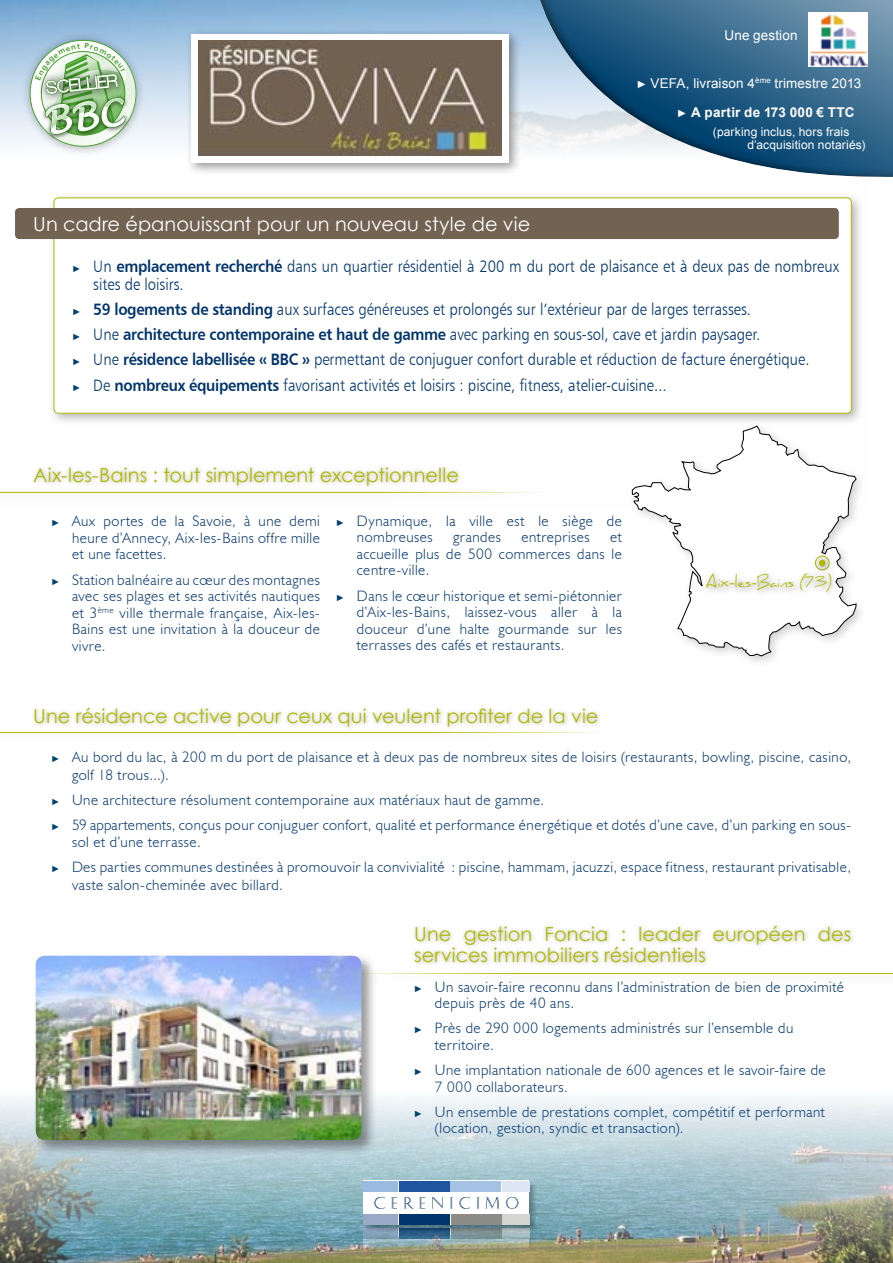
<style>
.page{position:relative;width:893px;height:1263px;background:#fff}
.page>*{position:absolute;margin:0;border:0;box-sizing:border-box;transform-origin:0 0}
.t1{font:19.35px/21px "Century Gothic";letter-spacing:.005em;color:#aeba00}
.t2{font:19.35px "Century Gothic";letter-spacing:.005em;color:#fff}
.t3{font:16.5px/25.2px "Humanist 777 BT Light B";color:#00346c;scale:.9 1}
.t4{font:300 15px/16.5px "Humanist 521 BT";letter-spacing:.035em;color:#00346c}
.t5{font:15px "Daniel";color:#aeba00}
.t6{font:13.5px/29px "Arial";letter-spacing:.01em;color:#fff}
.t7{font:12px/13.5px "Arial";letter-spacing:.01em;color:#fff}
.s1{font-size:10.5px}
.s2{font-weight:700;font-size:10.5px}
.s3{font-weight:700}
.s4{font-family:"Arial";font-size:9px;color:#00426f}
.s5{font-family:"Humanist 777 BT Bold B"}
.s6{font-family:"Arial";font-weight:400;font-size:9px;color:#00426f}
</style>
<div class="page">
<img style="left:0;top:0;width:533px;height:240px">
<div style="left:533px;top:0;width:360px;height:178px;background:#000;opacity:.5"></div>
<img style="left:0;top:1098px;width:893px;height:165px">
<div style="left:362px;top:1227px;width:177px;height:36px;background:#000;opacity:.3"></div>
<svg style="left:363px;top:1238px;width:166px;height:25px;background:#a0a381"></svg>
<svg style="left:502px;top:1262px;width:27px;height:1px"></svg>
<hr style="left:451px;top:1262px;width:50px;height:1px;background:#a4c2e3">
<hr style="left:399px;top:1262px;width:51px;height:1px;background:#1f549e">
<hr style="left:363px;top:1262px;width:35px;height:1px;background:#9abadf">
<svg style="left:374px;top:1245px;width:11px;height:11px"></svg>
<svg style="left:391px;top:1245px;width:6px;height:11px"></svg>
<svg style="left:404px;top:1245px;width:21px;height:11px"></svg>
<svg style="left:432px;top:1245px;width:11px;height:11px"></svg>
<svg style="left:450px;top:1245px;width:2px;height:11px"></svg>
<svg style="left:459px;top:1245px;width:11px;height:11px"></svg>
<svg style="left:477px;top:1245px;width:2px;height:11px"></svg>
<svg style="left:486px;top:1245px;width:13px;height:11px"></svg>
<svg style="left:506px;top:1245px;width:12px;height:11px"></svg>
<svg style="left:363px;top:1238px;width:35px;height:1px"></svg>
<svg style="left:399px;top:1238px;width:51px;height:1px"></svg>
<div style="left:451px;top:1228px;width:50px;height:11px;background:#779295"></div>
<div style="left:502px;top:1228px;width:27px;height:11px;background:#92aab0"></div>
<div style="left:362px;top:1179px;width:181px;height:59px;background:#000;opacity:.3"></div>
<div style="left:363px;top:1181px;width:166px;height:44px;background:#fff"></div>
<div style="left:502px;top:1181px;width:27px;height:10px;background:#dfe6f3"></div>
<div style="left:451px;top:1181px;width:50px;height:10px;background:#a4c2e3"></div>
<div style="left:399px;top:1181px;width:51px;height:10px;background:#1f549e"></div>
<div style="left:363px;top:1181px;width:35px;height:10px;background:#9abadf"></div>
<svg style="left:374px;top:1197px;width:11px;height:12px"></svg>
<svg style="left:391px;top:1197px;width:6px;height:11px"></svg>
<svg style="left:404px;top:1197px;width:21px;height:12px"></svg>
<svg style="left:432px;top:1197px;width:11px;height:12px"></svg>
<svg style="left:450px;top:1197px;width:2px;height:11px"></svg>
<svg style="left:459px;top:1197px;width:11px;height:12px"></svg>
<svg style="left:477px;top:1197px;width:2px;height:11px"></svg>
<svg style="left:486px;top:1197px;width:13px;height:12px"></svg>
<svg style="left:506px;top:1197px;width:12px;height:12px"></svg>
<div style="left:363px;top:1214px;width:35px;height:11px;background:#9aa9c5"></div>
<div style="left:399px;top:1214px;width:51px;height:11px;background:#00346c"></div>
<div style="left:451px;top:1214px;width:50px;height:11px;background:#8c8d89"></div>
<div style="left:502px;top:1214px;width:27px;height:11px;background:#d4d4d3"></div>
<div style="left:48px;top:192px;width:825px;height:244px;background:#000;opacity:.3"></div>
<div style="left:54px;top:198px;width:797px;height:215px;background:#fff;border-radius:4px"></div>
<div style="left:54px;top:198px;width:797px;height:215px;border:1px solid #aeba00;border-radius:4px"></div>
<hr style="left:0;top:732px;width:885px;height:1px;background:#aeba00">
<hr style="left:0;top:492px;width:796px;height:1px;background:#aeba00">
<hr style="left:89px;top:973px;width:804px;height:1px;background:#aeba00">
<div style="left:29px;top:463px;width:776px;height:44px;background:#000;opacity:.3"></div>
<div style="left:31px;top:704px;width:833px;height:52px;background:#000;opacity:.3"></div>
<div style="left:410px;top:922px;width:477px;height:130px;background:#000;opacity:.3"></div>
<div style="left:15px;top:208px;width:824px;height:31px;background:#716252;border-radius:4px"></div>
<div style="left:32px;top:952px;width:351px;height:210px;background:#000;opacity:.4"></div>
<img style="left:36px;top:956px;width:325px;height:184px">
<div style="left:20px;top:31px;width:143px;height:142px;background:#000;opacity:.3"></div>
<div style="left:626px;top:420px;width:267px;height:270px;background:#fff"></div>
<svg style="left:632px;top:426px;width:224px;height:230px"></svg>
<div style="left:809px;top:549px;width:35px;height:35px;background:#000;opacity:.5"></div>
<div style="left:812px;top:553px;width:27px;height:27px;background:#000;opacity:.5"></div>
<svg style="left:819px;top:560px;width:6px;height:6px"></svg>
<div style="left:700px;top:567px;width:173px;height:42px;background:#000;opacity:.5"></div>
<img style="left:809px;top:12px;width:58px;height:54px">
<div style="left:185px;top:27px;width:342px;height:154px;background:#000;opacity:.4"></div>
<div style="left:191px;top:34px;width:317px;height:129px;background:#fff"></div>
<img style="left:199px;top:41px;width:302px;height:115px">
<svg style="left:27px;top:38px;width:112px;height:115px"></svg>
<p class="t6" style="left:725px;top:21px;width:74px">Une gestion</p>
<p class="t2" style="left:33px;top:210px;width:498px">Un cadre épanouissant pour un nouveau style de vie</p>
<p class="t6" style="left:677px;top:69px;width:186px;text-indent:-40px"><span class="s1">►</span> VEFA, livraison 4<sup>ème</sup> trimestre 2013 <span class="s2">►</span> <span class="s3">A partir de 173 000 € TTC</span></p>
<p class="t7" style="left:747px;top:125px;width:119px;text-indent:-34px">(parking inclus, hors frais d’acquisition notariés)</p>
<p class="t3" style="left:93px;top:257px;width:830px;line-height:18px;text-indent:-21px"><span class="s4">►</span> Un <span class="s5">emplacement recherché</span> dans un quartier résidentiel à 200 m du port de plaisance et à deux pas de nombreux sites de loisirs.</p>
<p class="t3" style="left:72px;top:296px;width:821px"><span class="s4">►</span> <span class="s5">59 logements de standing</span> aux surfaces généreuses et prolongés sur l’extérieur par de larges terrasses.<br><span class="s4">►</span> Une <span class="s5">architecture contemporaine et haut de gamme</span> avec parking en sous-sol, cave et jardin paysager.<br><span class="s4">►</span> Une <span class="s5">résidence labellisée « BBC »</span> permettant de conjuguer confort durable et réduction de facture énergétique. <span class="s4">►</span> De <span class="s5">nombreux équipements</span> favorisant activités et loisirs : piscine, fitness, atelier-cuisine...</p>
<p class="t1" style="left:33px;top:464px;width:427px">Aix-les-Bains : tout simplement exceptionnelle</p>
<p class="t4" style="left:72px;top:513px;width:249px;text-align:justify;text-indent:-21px"><span class="s6">►</span> Aux portes de la Savoie, à une demi heure d’Annecy, Aix-les-Bains offre mille et une facettes.</p>
<p class="t4" style="left:72px;top:571px;width:249px;text-align:justify;text-indent:-21px"><span class="s6">►</span> Station balnéaire au cœur des montagnes avec ses plages et ses activités nautiques et 3<sup>ème</sup> ville thermale française, Aix-les-Bains est une invitation à la douceur de vivre.</p>
<p class="t4" style="left:357px;top:512px;width:266px;text-indent:-21px"><span class="s6">►</span> Dynamique, la ville est le siège de nombreuses</p>
<p class="t4" style="left:453px;top:529px;width:49px">grandes</p>
<p class="t4" style="left:521px;top:529px;width:70px">entreprises</p>
<p class="t4" style="left:357px;top:529px;width:266px;text-align:justify;text-indent:253px">et accueille plus de 500 commerces dans le centre-ville.</p>
<p class="t4" style="left:357px;top:587px;width:266px;text-align:justify;text-indent:-21px"><span class="s6">►</span> Dans le cœur historique et semi-piétonnier d’Aix-les-Bains, laissez-vous aller à la douceur d’une halte gourmande sur les terrasses des cafés et restaurants.</p>
<p class="t5" style="left:706px;top:573px;width:128px">Aix-les-Bains (73)</p>
<p class="t1" style="left:33px;top:705px;width:567px">Une résidence active pour ceux qui veulent profiter de la vie</p>
<p class="t4" style="left:72px;top:747px;width:781px;line-height:18px;text-indent:-21px"><span class="s6">►</span> Au bord du lac, à 200 m du port de plaisance et à deux pas de nombreux sites de loisirs (restaurants, bowling, piscine, casino, golf 18 trous...).</p>
<p class="t4" style="left:51px;top:787px;width:802px;line-height:25.2px"><span class="s6">►</span> Une architecture résolument contemporaine aux matériaux haut de gamme.<br><span class="s6">►</span> 59 appartements, conçus pour conjuguer confort, qualité et performance énergétique et dotés d’une cave, d’un parking en sous-</p>
<p class="t4" style="left:51px;top:829px;width:802px;line-height:25.2px;text-indent:21px">sol et d’une terrasse.<br><span class="s6">►</span> Des parties communes destinées à promouvoir la convivialité : piscine, hammam, jacuzzi, espace fitness, restaurant privatisable,</p>
<p class="t4" style="left:72px;top:876px;width:213px">vaste salon-cheminée avec billard.</p>
<p class="t1" style="left:414px;top:923px;width:438px">Une gestion Foncia : leader européen des services immobiliers résidentiels</p>
<p class="t4" style="left:435px;top:978px;width:411px;text-indent:-21px"><span class="s6">►</span> Un savoir-faire reconnu dans l’administration de bien de proximité depuis près de 40 ans.</p>
<p class="t4" style="left:435px;top:1020px;width:360px;text-indent:-21px"><span class="s6">►</span> Près de 290 000 logements administrés sur l’ensemble du territoire.</p>
<p class="t4" style="left:435px;top:1061px;width:392px;text-indent:-21px"><span class="s6">►</span> Une implantation nationale de 600 agences et le savoir-faire de<br>7 000 collaborateurs.</p>
<p class="t4" style="left:435px;top:1103px;width:392px;text-indent:-21px"><span class="s6">►</span> Un ensemble de prestations complet, compétitif et performant (location, gestion, syndic et transaction).</p>
</div>
